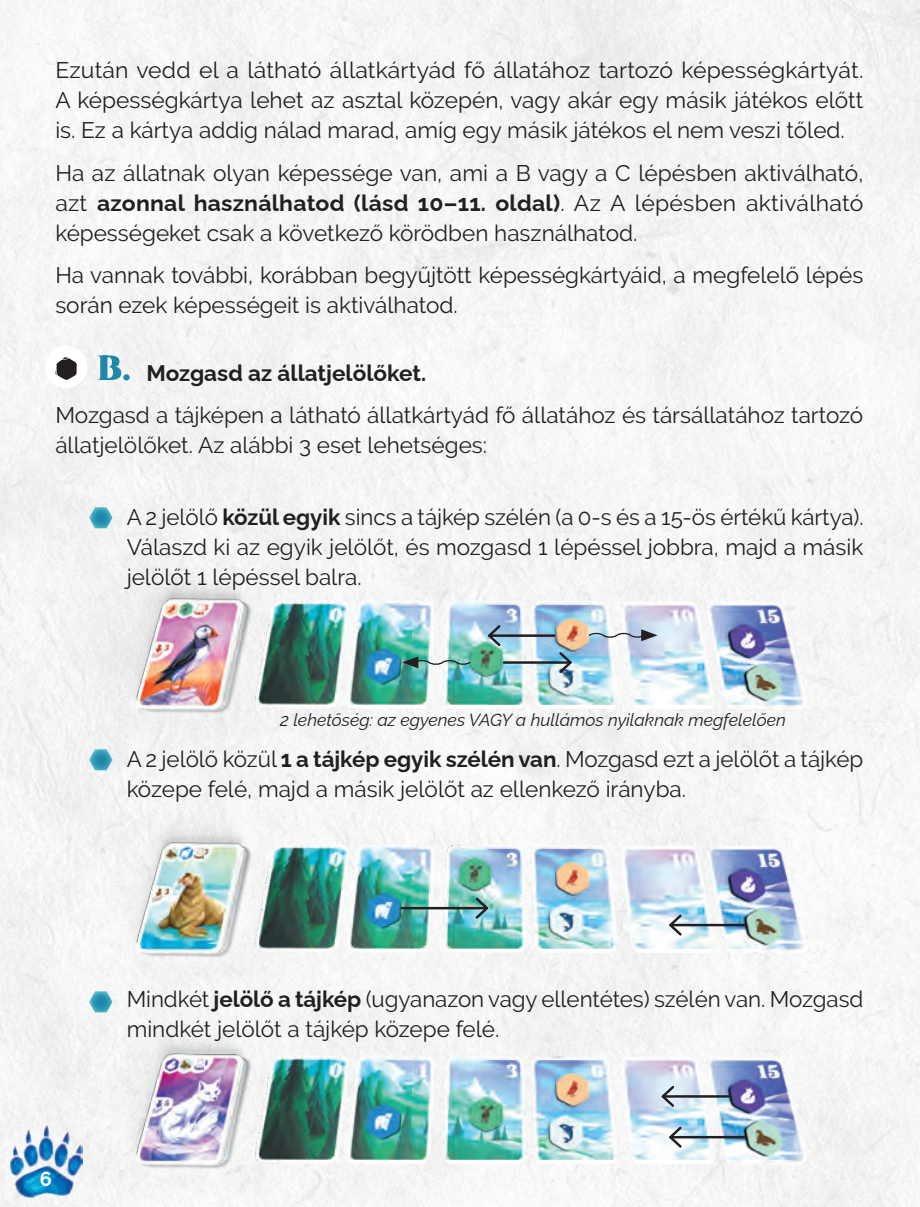
<style>
.page{position:relative;width:920px;height:1207px;background:#f5f5f5}
.page>*{position:absolute;margin:0;border:0;box-sizing:border-box;transform-origin:0 0}
.t1{font:22.5px/30px "Raleway";color:#231f20}
.t2{font:100 20px "Raleway";color:#fff}
.t3{font:italic 100 17.5px "Raleway";color:#231f20}
.s1{font-weight:100}
.s2{font-family:"Cinzel";font-weight:900;font-size:35px;color:#fff}
</style>
<div class="page">
<img style="left:105px;top:966px;width:758px;height:241px">
<div style="left:45px;top:346px;width:42px;height:42px;background:#fff;border-radius:50%"></div>
<svg style="left:55px;top:357px;width:22px;height:23px"></svg>
<img style="left:105px;top:398px;width:758px;height:568px">
<svg style="left:588px;top:629px;width:70px;height:12px"></svg>
<hr style="left:504px;top:661px;width:66px;height:3px;background:#231f20">
<svg style="left:557px;top:650px;width:17px;height:25px"></svg>
<hr style="left:489px;top:634px;width:65px;height:3px;background:#231f20">
<svg style="left:486px;top:623px;width:17px;height:25px"></svg>
<svg style="left:402px;top:656px;width:70px;height:12px"></svg>
<svg style="left:89px;top:507px;width:23px;height:21px"></svg>
<svg style="left:89px;top:749px;width:23px;height:21px"></svg>
<svg style="left:89px;top:991px;width:23px;height:21px"></svg>
<img style="left:10px;top:1123px;width:72px;height:84px">
<p class="t1" style="left:55px;top:55px;width:809px;text-align:justify">Ezután vedd el a látható állatkártyád fő állatához tartozó képességkártyát.<br>A képességkártya lehet az asztal közepén, vagy akár egy másik játékos előtt is. Ez a kártya addig nálad marad, amíg egy másik játékos el nem veszi tőled.</p>
<p class="t1" style="left:55px;top:158px;width:810px;text-align:justify">Ha az állatnak olyan képessége van, ami a B vagy a C lépésben aktiválható, azt <span class="s1">azonnal használhatod (lásd 10–11. oldal)</span>. Az A lépésben aktiválható képességeket csak a következő körödben használhatod.</p>
<p class="t1" style="left:55px;top:260px;width:809px">Ha vannak további, korábban begyűjtött képességkártyáid, a megfelelő lépés során ezek képességeit is aktiválhatod.</p>
<p class="t1" style="left:55px;top:351px;width:809px;line-height:42.5px;text-indent:41px"><span class="s2">B.</span> <span class="s1">Mozgasd az állatjelölőket.<br></span>Mozgasd a tájképen a látható állatkártyád fő állatához és társállatához tartozó</p>
<p class="t1" style="left:55px;top:430px;width:433px">állatjelölőket. Az alábbi 3 eset lehetséges:</p>
<p class="t1" style="left:127px;top:502px;width:738px;text-align:justify">A 2 jelölő <span class="s1">közül egyik</span> sincs a tájkép szélén (a 0-s és a 15-ös értékű kártya).<br>Válaszd ki az egyik jelölőt, és mozgasd 1 lépéssel jobbra, majd a másik jelölőt 1 lépéssel balra.</p>
<p class="t3" style="left:280px;top:706px;width:507px">2 lehetőség: az egyenes VAGY a hullámos nyilaknak megfelelően</p>
<p class="t1" style="left:127px;top:744px;width:738px">A 2 jelölő közül <span class="s1">1 a tájkép egyik szélén van</span>. Mozgasd ezt a jelölőt a tájkép közepe felé, majd a másik jelölőt az ellenkező irányba.</p>
<p class="t2" style="left:40px;top:1162px;width:14px">6</p>
<p class="t1" style="left:127px;top:984px;width:738px">Mindkét <span class="s1">jelölő a tájkép</span> (ugyanazon vagy ellentétes) szélén van. Mozgasd mindkét jelölőt a tájkép közepe felé.</p>
</div>
